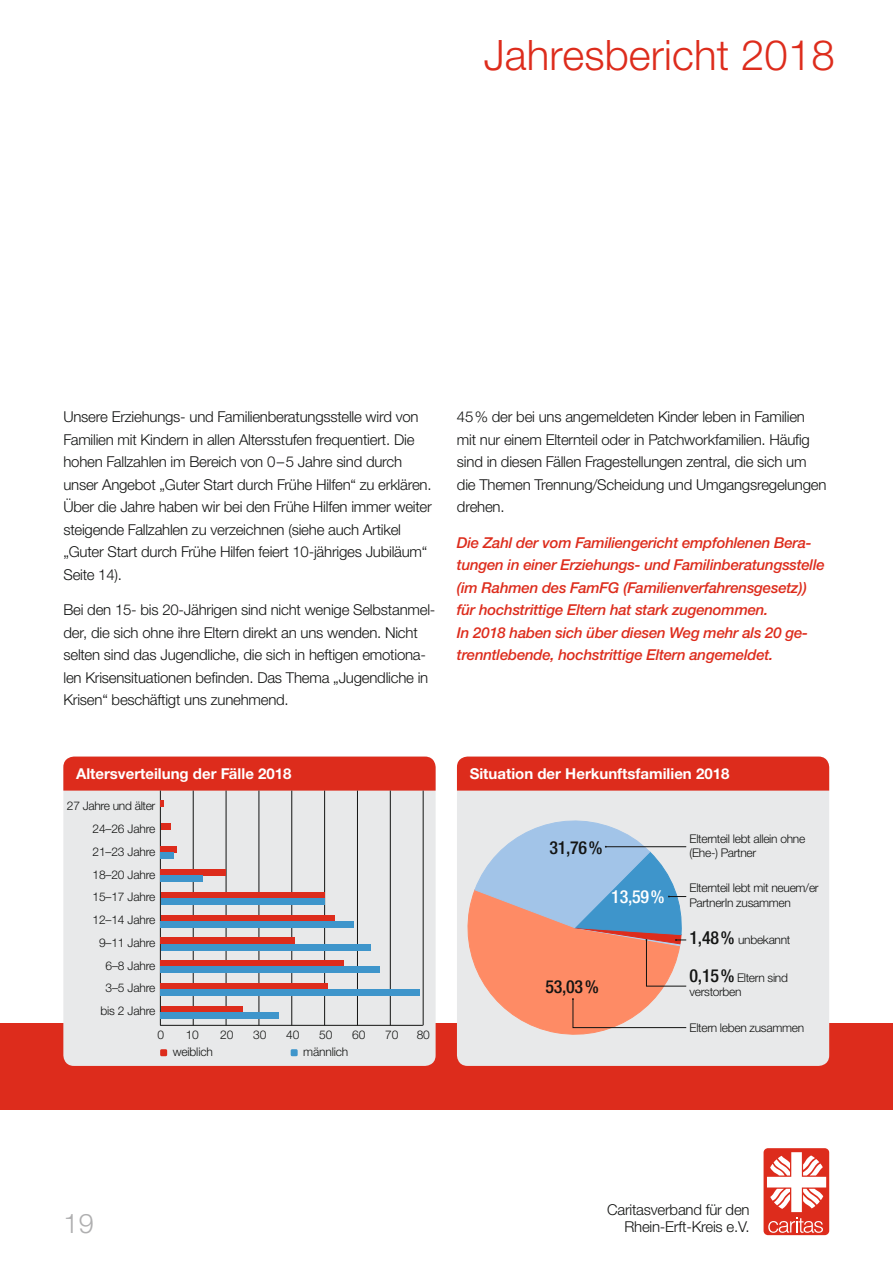
<style>
.page{position:relative;width:893px;height:1263px;background:#fff}
.page>*{position:absolute;margin:0;border:0;box-sizing:border-box;transform-origin:0 0}
.t1{font:300 42px "Helvetica Neue LTW1 G";letter-spacing:.005em;color:#dd2c1c}
.t2{font:300 27px "Helvetica Neue LTW1 G";color:#afafb0}
.t3{font:500 condensed 18px "Helvetica Neue LT";letter-spacing:-.015em;color:#131413}
.t4{font:500 condensed 18px "Helvetica Neue LT";color:#fff}
.t5{font:300 15px/22.5px "Helvetica Neue LTW1 G";letter-spacing:-.015em;color:#131413}
.t6{font:italic 500 15px/22.5px "Helvetica Neue LTW1 G";letter-spacing:-.015em;color:#dd2c1c}
.t7{font:700 15px "Helvetica Neue LTW1 G";color:#fff}
.t8{font:300 12px/22.8px "Helvetica Neue LTW1 G";letter-spacing:-.025em;color:#131413}
.s1{font-family:"Helvetica Neue LT";font-weight:500;font-stretch:condensed;font-size:18px}
</style>
<div class="page">
<div style="left:763px;top:1148px;width:66px;height:87px;background:#dd2c1c;border-radius:4px"></div>
<svg style="left:767px;top:1152px;width:59px;height:81px"></svg>
<div style="left:0;top:1023px;width:893px;height:87px;background:#dd2c1c"></div>
<div style="left:457px;top:756px;width:372px;height:310px;background:#e8e9ea;border-radius:11px"></div>
<div style="left:63px;top:756px;width:373px;height:310px;background:#e8e9ea;border-radius:11px"></div>
<hr style="left:160px;top:1025px;width:263px;height:1px;background:#131413">
<div style="left:457px;top:756px;width:372px;height:35px;background:#dd2c1c"></div>
<div style="left:63px;top:756px;width:373px;height:35px;background:#dd2c1c"></div>
<div style="left:160px;top:1049px;width:7px;height:7px;background:#dd2c1c;border-radius:2px"></div>
<div style="left:291px;top:1049px;width:7px;height:7px;background:#3e95cb;border-radius:2px"></div>
<hr style="left:160px;top:791px;width:1px;height:234px;background:#131413">
<hr style="left:423px;top:791px;width:1px;height:234px;background:#131413">
<hr style="left:390px;top:791px;width:1px;height:234px;background:#131413">
<hr style="left:357px;top:791px;width:1px;height:234px;background:#131413">
<hr style="left:324px;top:791px;width:1px;height:234px;background:#131413">
<hr style="left:291px;top:791px;width:1px;height:234px;background:#131413">
<hr style="left:259px;top:791px;width:1px;height:234px;background:#131413">
<hr style="left:226px;top:791px;width:1px;height:234px;background:#131413">
<hr style="left:193px;top:791px;width:1px;height:234px;background:#131413">
<svg style="left:161px;top:801px;width:3px;height:6px"></svg>
<div style="left:161px;top:823px;width:9px;height:6px;background:#dd2c1c"></div>
<div style="left:161px;top:846px;width:16px;height:6px;background:#dd2c1c"></div>
<div style="left:161px;top:869px;width:65px;height:7px;background:#dd2c1c"></div>
<div style="left:161px;top:892px;width:164px;height:6px;background:#dd2c1c"></div>
<div style="left:161px;top:915px;width:173px;height:6px;background:#dd2c1c"></div>
<div style="left:161px;top:937px;width:134px;height:7px;background:#dd2c1c"></div>
<div style="left:161px;top:960px;width:183px;height:7px;background:#dd2c1c"></div>
<div style="left:161px;top:983px;width:167px;height:6px;background:#dd2c1c"></div>
<div style="left:161px;top:1006px;width:82px;height:6px;background:#dd2c1c"></div>
<div style="left:161px;top:852px;width:13px;height:7px;background:#3e95cb"></div>
<div style="left:161px;top:876px;width:42px;height:6px;background:#3e95cb"></div>
<div style="left:161px;top:898px;width:164px;height:7px;background:#3e95cb"></div>
<div style="left:161px;top:921px;width:193px;height:6px;background:#3e95cb"></div>
<div style="left:161px;top:944px;width:209px;height:6px;background:#3e95cb"></div>
<div style="left:161px;top:967px;width:219px;height:6px;background:#3e95cb"></div>
<div style="left:161px;top:989px;width:259px;height:7px;background:#3e95cb"></div>
<div style="left:161px;top:1012px;width:118px;height:7px;background:#3e95cb"></div>
<svg style="left:467px;top:820px;width:220px;height:215px"></svg>
<h1 class="t1" style="left:484px;top:30px;width:352px">Jahresbericht 2018</h1>
<p class="t5" style="left:63px;top:406px;width:370px">Unsere Erziehungs- und Familienberatungsstelle wird von Familien mit Kindern in allen Altersstufen frequentiert. Die hohen Fallzahlen im Bereich von 0–5 Jahre sind durch unser Angebot „Guter Start durch Frühe Hilfen“ zu erklären.<br>Über die Jahre haben wir bei den Frühe Hilfen immer weiter steigende Fallzahlen zu verzeichnen (siehe auch Artikel „Guter Start durch Frühe Hilfen feiert 10-jähriges Jubiläum“ Seite 14).</p>
<p class="t5" style="left:63px;top:598px;width:373px">Bei den 15- bis 20-Jährigen sind nicht wenige Selbstanmel&shy;der, die sich ohne ihre Eltern direkt an uns wenden. Nicht selten sind das Jugendliche, die sich in heftigen emotiona&shy;len Krisensituationen befinden. Das Thema „Jugendliche in Krisen“ beschäftigt uns zunehmend.</p>
<p class="t5" style="left:457px;top:406px;width:371px">45% der bei uns angemeldeten Kinder leben in Familien mit nur einem Elternteil oder in Patchworkfamilien. Häufig sind in diesen Fällen Fragestellungen zentral, die sich um die Themen Trennung/Scheidung und Umgangsregelungen drehen.</p>
<p class="t6" style="left:457px;top:531px;width:369px">Die Zahl der vom Familiengericht empfohlenen Bera&shy;tungen in einer Erziehungs- und Familinberatungsstelle (im Rahmen des FamFG (Familienverfahrensgesetz)) für hochstrittige Eltern hat stark zugenommen.<br>In 2018 haben sich über diesen Weg mehr als 20 ge&shy;trenntlebende, hochstrittige Eltern angemeldet.</p>
<p class="t7" style="left:76px;top:764px;width:217px">Altersverteilung der Fälle 2018</p>
<p class="t7" style="left:470px;top:764px;width:261px">Situation der Herkunftsfamilien 2018</p>
<p class="t8" style="left:67px;top:795px;width:90px;text-align:right">27 Jahre und älter<br>24–26 Jahre<br>21–23 Jahre<br>18–20 Jahre<br>15–17 Jahre<br>12–14 Jahre<br>9–11 Jahre<br>6–8 Jahre<br>3–5 Jahre<br>bis 2 Jahre</p>
<p class="t8" style="left:157px;top:1024px;width:8px">0</p>
<p class="t8" style="left:186px;top:1024px;width:15px">10</p>
<p class="t8" style="left:220px;top:1024px;width:15px">20</p>
<p class="t8" style="left:253px;top:1024px;width:15px">30</p>
<p class="t8" style="left:286px;top:1024px;width:15px">40</p>
<p class="t8" style="left:319px;top:1024px;width:15px">50</p>
<p class="t8" style="left:352px;top:1024px;width:15px">60</p>
<p class="t8" style="left:385px;top:1024px;width:15px">70</p>
<p class="t8" style="left:417px;top:1024px;width:15px">80</p>
<p class="t8" style="left:173px;top:1040px;width:42px">weiblich</p>
<p class="t8" style="left:303px;top:1040px;width:46px">männlich</p>
<p class="t8" style="left:690px;top:831px;width:117px;line-height:14.2px">Elternteil lebt allein ohne (Ehe-) Partner</p>
<p class="t8" style="left:690px;top:881px;width:131px;line-height:14.2px">Elternteil lebt mit neuem/er<br>PartnerIn zusammen</p>
<p class="t8" style="left:690px;top:929px;width:102px"><span class="s1">1,48%</span> unbekannt</p>
<p class="t8" style="left:690px;top:971px;width:100px;line-height:14.2px"><span class="s1">0,15%</span> Eltern sind verstorben</p>
<p class="t8" style="left:690px;top:1016px;width:116px">Eltern leben zusammen</p>
<p class="t3" style="left:549px;top:836px;width:55px">31,76%</p>
<p class="t4" style="left:611px;top:886px;width:55px">13,59%</p>
<p class="t3" style="left:545px;top:976px;width:55px">53,03%</p>
<p class="t5" style="left:607px;top:1198px;width:144px">Caritasverband für den</p>
<h2 class="t2" style="left:63px;top:1207px;width:32px">19</h2>
<p class="t5" style="left:624px;top:1215px;width:127px">Rhein-Erft-Kreis e.V.</p>
</div>
